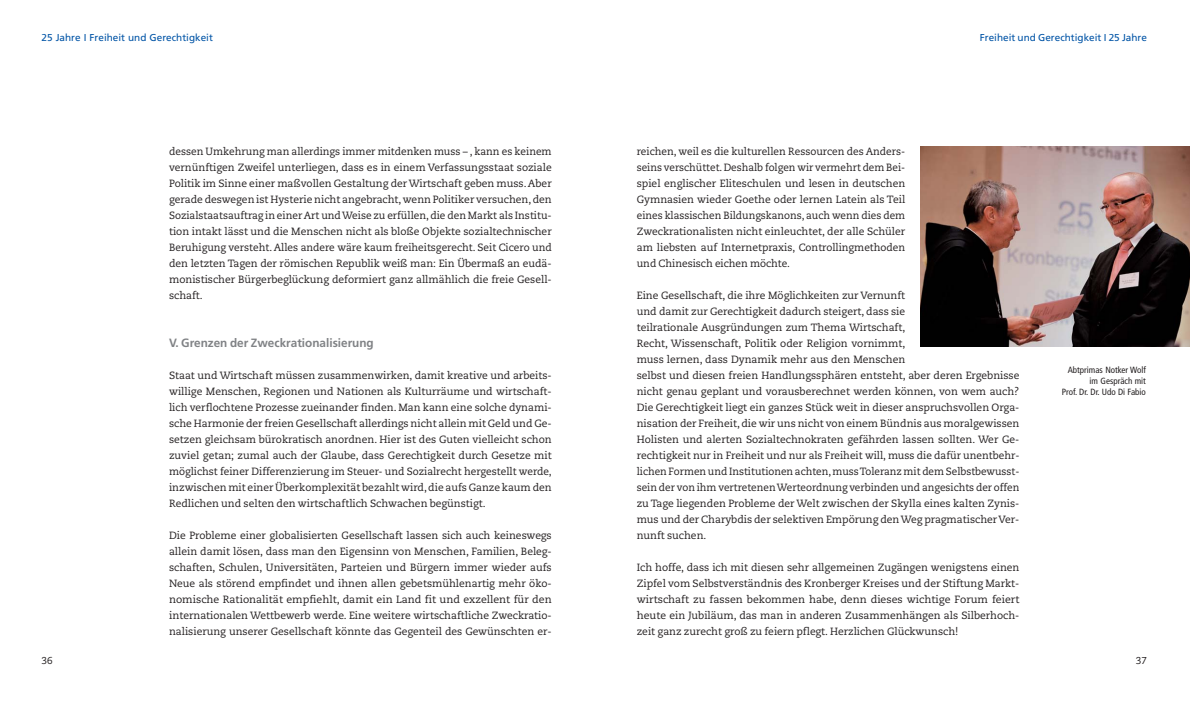
<style>
.page{position:relative;width:1190px;height:708px;background:#fff}
.page>*{position:absolute;margin:0;border:0;box-sizing:border-box;transform-origin:0 0}
.t1{font:700 12px "Frutiger";color:#808285}
.t2{font:10.5px/16px "Caecilia";color:#231f20;text-align:justify}
.t3{font:10.5px/16px "Caecilia";color:#231f20;text-align:justify;scale:.96 1}
.t4{font:10px "Frutiger";color:#0054a6}
.t5{font:10px "Caecilia";color:#231f20}
.t6{font:condensed 9px/11px "Frutiger";color:#231f20;text-align:right}
</style>
<div class="page">
<img style="left:920px;top:147px;width:270px;height:200px">
<p class="t4" style="left:42px;top:33px;width:173px">25 Jahre I Freiheit und Gerechtigkeit</p>
<p class="t4" style="left:980px;top:33px;width:169px">Freiheit und Gerechtigkeit I 25 Jahre</p>
<p class="t3" style="left:169px;top:144px;width:400px">dessen Umkehrung man allerdings immer mitdenken muss – , kann es keinem vernünftigen Zweifel unterliegen, dass es in einem Verfassungsstaat soziale Politik im Sinne einer maßvollen Gestaltung der Wirtschaft geben muss.Aber gerade deswegen ist Hysterie nicht angebracht,wenn Politiker versuchen,den Sozialstaatsauftrag in einer Art und Weise zu erfüllen, die den Markt als Institu&shy;tion intakt lässt und die Menschen nicht als bloße Objekte sozialtechnischer Beruhigung versteht. Alles andere wäre kaum freiheitsgerecht. Seit Cicero und den letzten Tagen der römischen Republik weiß man: Ein Übermaß an eudä&shy;monistischer Bürgerbeglückung deformiert ganz allmählich die freie Gesell&shy;schaft.</p>
<p class="t1" style="left:169px;top:338px;width:206px">V. Grenzen der Zweckrationalisierung</p>
<p class="t2" style="left:169px;top:368px;width:384px">Staat und Wirtschaft müssen zusammenwirken, damit kreative und arbeits&shy;willige Menschen, Regionen und Nationen als Kulturräume und wirtschaft&shy;lich verflochtene Prozesse zueinander finden. Man kann eine solche dynami&shy;sche Harmonie der freien Gesellschaft allerdings nicht allein mit Geld und Ge&shy;setzen gleichsam bürokratisch anordnen. Hier ist des Guten vielleicht schon zuviel getan; zumal auch der Glaube, dass Gerechtigkeit durch Gesetze mit möglichst feiner Differenzierung im Steuer- und Sozialrecht hergestellt werde, inzwischen mit einer Überkomplexität bezahlt wird,die aufs Ganze kaum den Redlichen und selten den wirtschaftlich Schwachen begünstigt.</p>
<p class="t2" style="left:169px;top:528px;width:384px">Die Probleme einer globalisierten Gesellschaft lassen sich auch keineswegs allein damit lösen, dass man den Eigensinn von Menschen, Familien, Beleg&shy;schaften, Schulen, Universitäten, Parteien und Bürgern immer wieder aufs Neue als störend empfindet und ihnen allen gebetsmühlenartig mehr öko&shy;nomische Rationalität empfiehlt, damit ein Land fit und exzellent für den internationalen Wettbewerb werde. Eine weitere wirtschaftliche Zweckratio&shy;nalisierung unserer Gesellschaft könnte das Gegenteil des Gewünschten er-</p>
<p class="t3" style="left:637px;top:144px;width:281px">reichen, weil es die kulturellen Ressourcen des Anders&shy;seins verschüttet. Deshalb folgen wir vermehrt dem Bei&shy;spiel englischer Eliteschulen und lesen in deutschen Gymnasien wieder Goethe oder lernen Latein als Teil eines klassischen Bildungskanons, auch wenn dies dem Zweckrationalisten nicht einleuchtet, der alle Schüler am liebsten auf Internetpraxis, Controllingmethoden und Chinesisch eichen möchte.</p>
<p class="t2" style="left:637px;top:288px;width:384px;text-align:left">Eine Gesellschaft, die ihre Möglichkeiten zur Vernunft<br>und damit zur Gerechtigkeit dadurch steigert, dass sie<br>teilrationale Ausgründungen zum Thema Wirtschaft,<br>Recht, Wissenschaft, Politik oder Religion vornimmt,<br>muss lernen, dass Dynamik mehr aus den Menschen<br>selbst und diesen freien Handlungssphären entsteht, aber deren Ergebnisse nicht genau geplant und vorausberechnet werden können, von wem auch?<br>Die Gerechtigkeit liegt ein ganzes Stück weit in dieser anspruchsvollen Orga&shy;nisation der Freiheit, die wir uns nicht von einem Bündnis aus moralgewissen Holisten und alerten Sozialtechnokraten gefährden lassen sollten. Wer Ge&shy;rechtigkeit nur in Freiheit und nur als Freiheit will, muss die dafür unentbehr&shy;lichen Formen und Institutionen achten,muss Toleranz mit dem Selbstbewusst&shy;sein der von ihm vertretenen Werteordnung verbinden und angesichts der offen zu Tage liegenden Probleme der Welt zwischen der Skylla eines kalten Zynis&shy;mus und der Charybdis der selektiven Empörung den Weg pragmatischer Ver&shy;nunft suchen.</p>
<p class="t2" style="left:637px;top:560px;width:384px">Ich hoffe, dass ich mit diesen sehr allgemeinen Zugängen wenigstens einen Zipfel vom Selbstverständnis des Kronberger Kreises und der Stiftung Markt&shy;wirtschaft zu fassen bekommen habe, denn dieses wichtige Forum feiert heute ein Jubiläum, das man in anderen Zusammenhängen als Silberhoch&shy;zeit ganz zurecht groß zu feiern pflegt. Herzlichen Glückwunsch!</p>
<p class="t6" style="left:1062px;top:365px;width:86px">Abtprimas Notker Wolf im Gespräch mit<br>Prof. Dr. Dr. Udo Di Fabio</p>
<p class="t5" style="left:42px;top:657px;width:13px">36</p>
<p class="t5" style="left:1136px;top:657px;width:13px">37</p>
</div>
